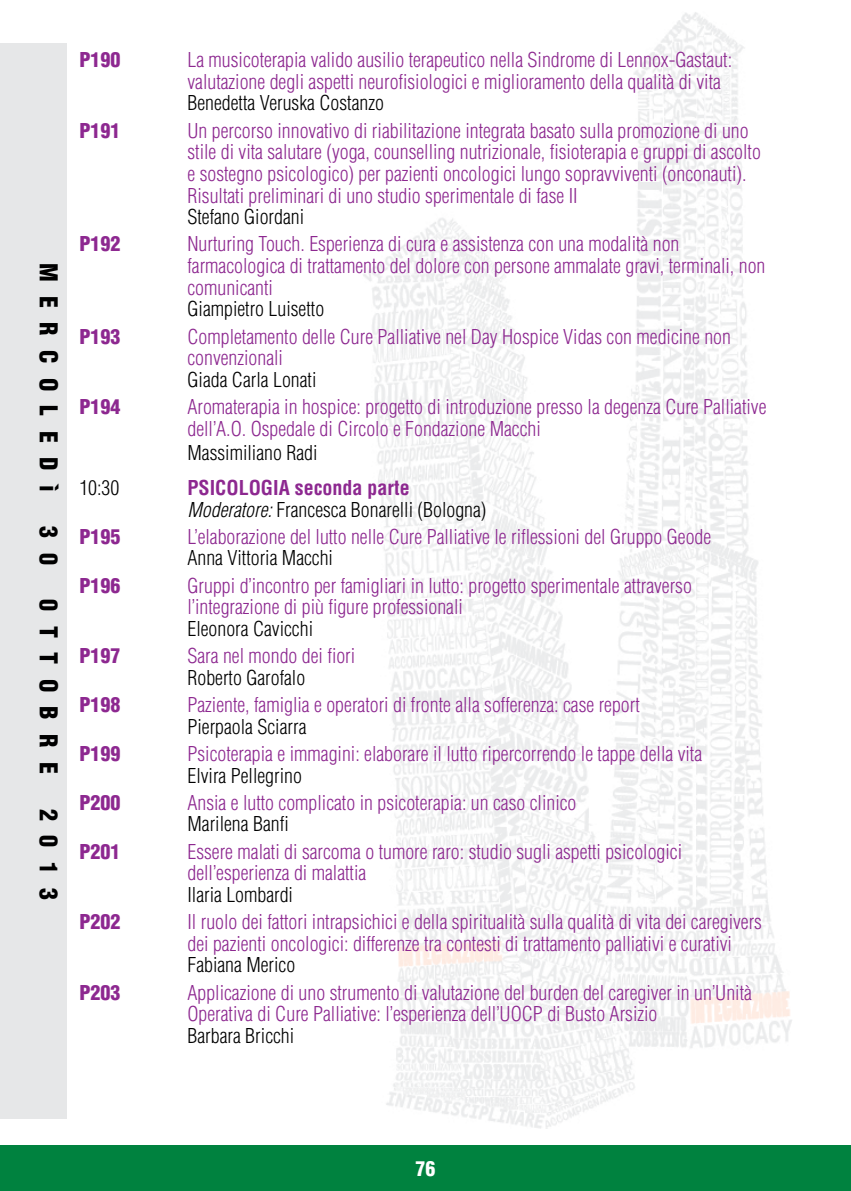
<style>
.page{position:relative;width:851px;height:1191px;background:#fff}
.page>*{position:absolute;margin:0;border:0;box-sizing:border-box;transform-origin:0 0}
.t1{font:900 condensed 24px "Helvetica";letter-spacing:.6em;color:#000}
.t2{font:300 condensed 20px/21.6px "Helvetica";color:#8d2890}
.t3{font:300 condensed 20px/21.6px "Helvetica";color:#000}
.t4{font:900 condensed 20px "Helvetica";color:#8d2890}
.t5{font:900 condensed 20px "Helvetica";color:#fff}
.s1{font-weight:700;color:#8d2890}
.s2{font-style:italic}
</style>
<div class="page">
<img style="left:363px;top:12px;width:429px;height:1116px">
<div style="left:0;top:1145px;width:850px;height:46px;background:#00823f"></div>
<div style="left:0;top:44px;width:66px;height:1075px;background:#e6e7e8"></div>
<p class="t1" style="left:63px;top:263px;width:232px;rotate:90deg">MERCOLEDì</p>
<p class="t1" style="left:63px;top:526px;width:40px;rotate:90deg">3 0</p>
<p class="t1" style="left:63px;top:599px;width:176px;rotate:90deg">0TTOBRE</p>
<p class="t1" style="left:63px;top:808px;width:93px;rotate:90deg">2013</p>
<p class="t4" style="left:79px;top:47px;width:43px">P190</p>
<p class="t2" style="left:187px;top:49px;width:546px">La musicoterapia valido ausilio terapeutico nella Sindrome di Lennox-Gastaut: valutazione degli aspetti neurofisiologici e miglioramento della qualità di vita</p>
<p class="t3" style="left:187px;top:92px;width:198px">Benedetta Veruska Costanzo</p>
<p class="t4" style="left:79px;top:118px;width:43px">P191</p>
<p class="t2" style="left:187px;top:120px;width:575px">Un percorso innovativo di riabilitazione integrata basato sulla promozione di uno stile di vita salutare (yoga, counselling nutrizionale, fisioterapia e gruppi di ascolto e sostegno psicologico) per pazienti oncologici lungo sopravviventi (onconauti).<br>Risultati preliminari di uno studio sperimentale di fase II</p>
<p class="t3" style="left:187px;top:206px;width:118px">Stefano Giordani</p>
<p class="t4" style="left:79px;top:232px;width:43px">P192</p>
<p class="t2" style="left:187px;top:233px;width:579px">Nurturing Touch. Esperienza di cura e assistenza con una modalità non farmacologica di trattamento del dolore con persone ammalate gravi, terminali, non comunicanti</p>
<p class="t3" style="left:187px;top:298px;width:138px">Giampietro Luisetto</p>
<p class="t4" style="left:79px;top:324px;width:43px">P193</p>
<p class="t2" style="left:187px;top:325px;width:545px">Completamento delle Cure Palliative nel Day Hospice Vidas con medicine non convenzionali</p>
<p class="t3" style="left:187px;top:368px;width:130px">Giada Carla Lonati</p>
<p class="t4" style="left:79px;top:394px;width:43px">P194</p>
<p class="t2" style="left:187px;top:396px;width:580px">Aromaterapia in hospice: progetto di introduzione presso la degenza Cure Palliative dell’A.O. Ospedale di Circolo e Fondazione Macchi</p>
<p class="t3" style="left:187px;top:441px;width:131px">Massimiliano Radi</p>
<p class="t3" style="left:79px;top:477px;width:41px">10:30</p>
<p class="t3" style="left:187px;top:477px;width:300px"><span class="s1">PSICOLOGIA seconda parte<br></span><span class="s2">Moderatore:</span> Francesca Bonarelli (Bologna)</p>
<p class="t4" style="left:79px;top:524px;width:43px">P195</p>
<p class="t2" style="left:187px;top:525px;width:525px">L’elaborazione del lutto nelle Cure Palliative le riflessioni del Gruppo Geode</p>
<p class="t3" style="left:187px;top:547px;width:147px">Anna Vittoria Macchi</p>
<p class="t4" style="left:79px;top:573px;width:43px">P196</p>
<p class="t2" style="left:187px;top:574px;width:506px">Gruppi d’incontro per famigliari in lutto: progetto sperimentale attraverso l’integrazione di più figure professionali</p>
<p class="t3" style="left:187px;top:618px;width:127px">Eleonora Cavicchi</p>
<p class="t4" style="left:79px;top:643px;width:43px">P197</p>
<p class="t2" style="left:187px;top:645px;width:169px">Sara nel mondo dei fiori</p>
<p class="t3" style="left:187px;top:666px;width:119px">Roberto Garofalo</p>
<p class="t4" style="left:79px;top:692px;width:43px">P198</p>
<p class="t2" style="left:187px;top:694px;width:454px">Paziente, famiglia e operatori di fronte alla sofferenza: case report</p>
<p class="t3" style="left:187px;top:715px;width:120px">Pierpaola Sciarra</p>
<p class="t4" style="left:79px;top:741px;width:43px">P199</p>
<p class="t2" style="left:187px;top:743px;width:516px">Psicoterapia e immagini: elaborare il lutto ripercorrendo le tappe della vita</p>
<p class="t3" style="left:187px;top:764px;width:116px">Elvira Pellegrino</p>
<p class="t4" style="left:79px;top:790px;width:43px">P200</p>
<p class="t2" style="left:187px;top:791px;width:390px">Ansia e lutto complicato in psicoterapia: un caso clinico</p>
<p class="t3" style="left:187px;top:813px;width:103px">Marilena Banfi</p>
<p class="t4" style="left:79px;top:839px;width:43px">P201</p>
<p class="t2" style="left:187px;top:840px;width:496px">Essere malati di sarcoma o tumore raro: studio sugli aspetti psicologici dell’esperienza di malattia</p>
<p class="t3" style="left:187px;top:883px;width:107px">Ilaria Lombardi</p>
<p class="t4" style="left:79px;top:909px;width:43px">P202</p>
<p class="t2" style="left:187px;top:911px;width:576px">Il ruolo dei fattori intrapsichici e della spiritualità sulla qualità di vita dei caregivers dei pazienti oncologici: differenze tra contesti di trattamento palliativi e curativi</p>
<p class="t3" style="left:187px;top:954px;width:109px">Fabiana Merico</p>
<p class="t4" style="left:79px;top:980px;width:43px">P203</p>
<p class="t2" style="left:187px;top:981px;width:566px">Applicazione di uno strumento di valutazione del burden del caregiver in un’Unità<br>Operativa di Cure Palliative: l’esperienza dell’UOCP di Busto Arsizio</p>
<p class="t3" style="left:187px;top:1024px;width:108px">Barbara Bricchi</p>
<p class="t5" style="left:415px;top:1156px;width:21px">76</p>
</div>
